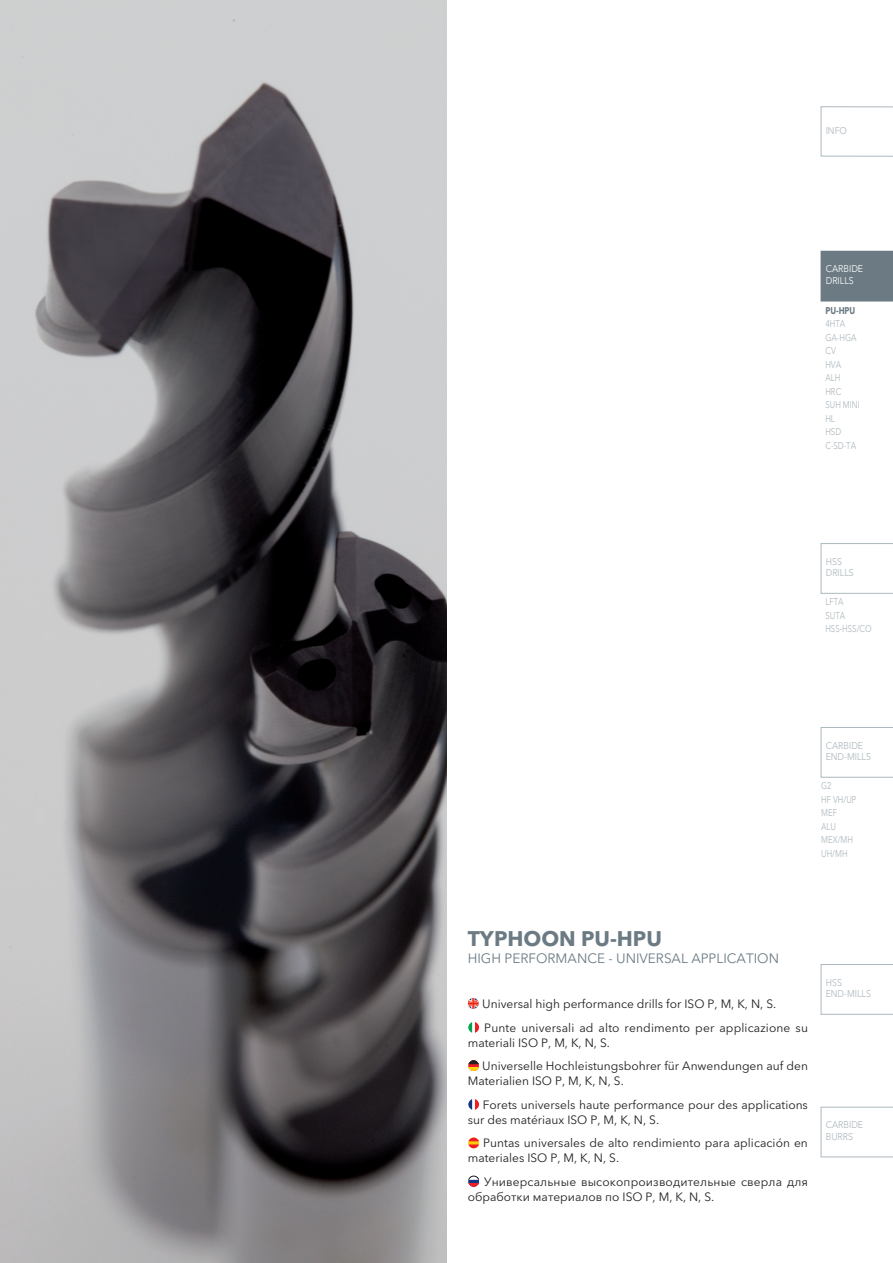
<style>
.page{position:relative;width:893px;height:1263px;background:#fff}
.page>*{position:absolute;margin:0;border:0;box-sizing:border-box;transform-origin:0 0}
.t1{font:700 21px "Avenir Next W1 G";color:#6b7a83}
.t2{font:13.5px "Avenir Next W1 G";color:#6b7a83}
.t3{font:12px/23.5px "Avenir Next W1 G";color:#231f20}
.t4{font:9.75px/13.5px "Avenir Next W1 G";color:#adb8be;scale:.8 1}
.t5{font:9.75px/11.7px "Avenir Next W1 G";color:#adb8be;scale:.9 1}
.t6{font:9.75px/11.7px "Avenir Next W1 G";color:#fff;scale:.9 1}
.t7{font:700 9.75px "Avenir Next W1 G";color:#6b7a83;scale:.8 1}
</style>
<div class="page">
<div style="left:821px;top:251px;width:72px;height:50px;background:#6b7a83"></div>
<svg style="left:821px;top:543px;width:72px;height:51px"></svg>
<svg style="left:821px;top:727px;width:72px;height:51px"></svg>
<svg style="left:821px;top:964px;width:72px;height:51px"></svg>
<svg style="left:821px;top:1107px;width:72px;height:50px"></svg>
<svg style="left:821px;top:106px;width:72px;height:51px"></svg>
<img style="left:0;top:0;width:446px;height:1263px">
<svg style="left:468px;top:998px;width:11px;height:11px"></svg>
<svg style="left:468px;top:1022px;width:11px;height:11px"></svg>
<svg style="left:468px;top:1060px;width:11px;height:11px"></svg>
<svg style="left:468px;top:1099px;width:11px;height:11px"></svg>
<svg style="left:468px;top:1138px;width:11px;height:10px"></svg>
<svg style="left:468px;top:1176px;width:11px;height:11px"></svg>
<p class="t5" style="left:826px;top:125px;width:25px">INFO</p>
<p class="t6" style="left:826px;top:264px;width:43px">CARBIDE<br>DRILLS</p>
<p class="t7" style="left:825px;top:306px;width:39px">PU-HPU</p>
<p class="t4" style="left:825px;top:318px;width:45px">4HTA<br>GA-HGA<br>CV<br>HVA<br>ALH<br>HRC<br>SUH MINI<br>HL<br>HSD<br>C-SD-TA</p>
<p class="t5" style="left:826px;top:556px;width:33px">HSS<br>DRILLS</p>
<p class="t4" style="left:825px;top:596px;width:60px">LFTA<br>SUTA<br>HSS-HSS/CO</p>
<p class="t5" style="left:826px;top:740px;width:52px">CARBIDE<br>END-MILLS</p>
<p class="t4" style="left:821px;top:780px;width:46px">G2<br>HF VH/UP<br>MEF<br>ALU<br>MEX/MH<br>UH/MH</p>
<h1 class="t1" style="left:468px;top:930px;width:196px">TYPHOON PU-HPU</h1>
<p class="t2" style="left:468px;top:952px;width:313px">HIGH PERFORMANCE - UNIVERSAL APPLICATION</p>
<p class="t3" style="left:482px;top:993px;width:327px">Universal high performance drills for ISO P, M, K, N, S.<br>Punte universali ad alto rendimento per applicazione su</p>
<p class="t3" style="left:482px;top:1032px;width:327px;text-indent:-15px">materiali ISO P, M, K, N, S.<br>Universelle Hochleistungsbohrer für Anwendungen auf den</p>
<p class="t3" style="left:483px;top:1070px;width:327px;text-indent:-15px">Materialien ISO P, M, K, N, S.<br>Forets universels haute performance pour des applications</p>
<p class="t3" style="left:483px;top:1109px;width:326px;text-indent:-15px">sur des matériaux ISO P, M, K, N, S.<br>Puntas universales de alto rendimiento para aplicación en</p>
<p class="t3" style="left:484px;top:1147px;width:325px;text-indent:-16px">materiales ISO P, M, K, N, S.<br>Универсальные высокопроизводительные сверла для</p>
<p class="t3" style="left:468px;top:1186px;width:248px">обработки материалов по ISO P, M, K, N, S.</p>
<p class="t5" style="left:826px;top:977px;width:52px">HSS<br>END-MILLS</p>
<p class="t5" style="left:826px;top:1120px;width:43px">CARBIDE<br>BURRS</p>
</div>
